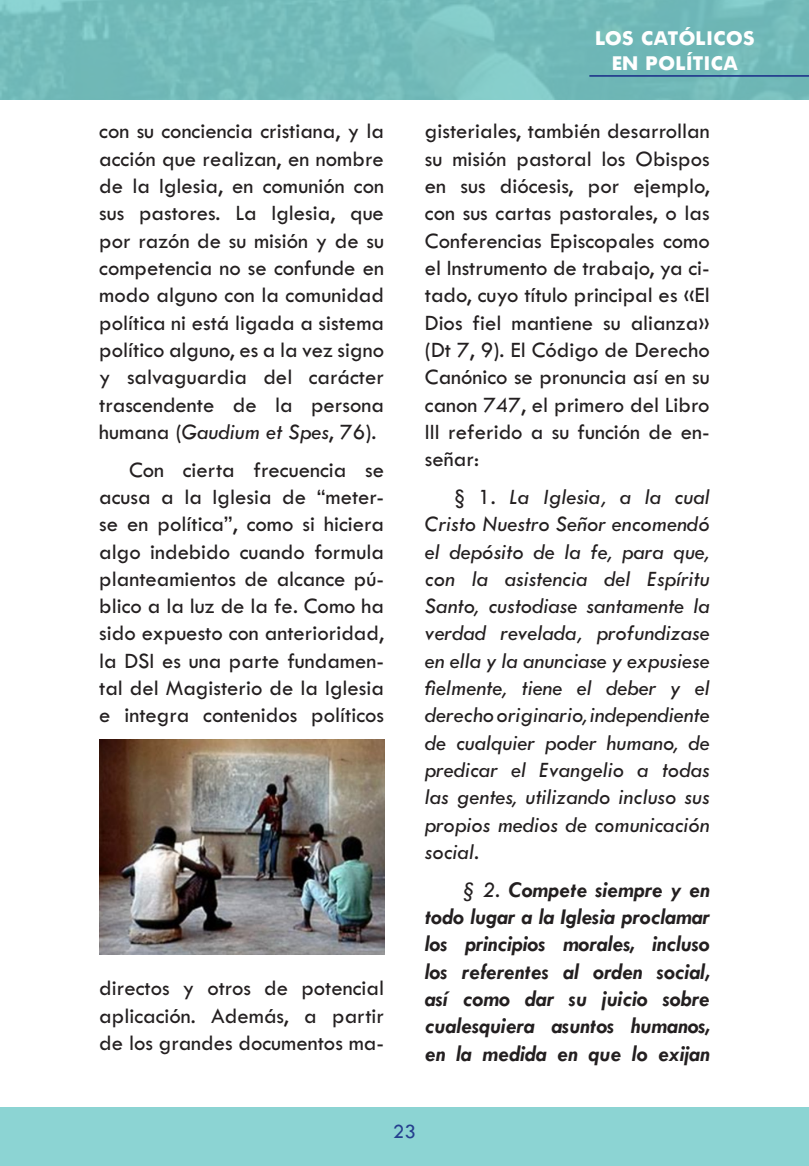
<style>
.page{position:relative;width:809px;height:1166px;background:#fff}
.page>*{position:absolute;margin:0;border:0;box-sizing:border-box;transform-origin:0 0}
.t1{font:22.75px/27.3px "Tw Cen MT Std";color:#231f20;text-align:justify}
.t2{font:italic 22.75px/27.3px "Tw Cen MT Std";color:#231f20;text-align:justify}
.t3{font:italic 700 22.75px/27.3px "Tw Cen";color:#231f20;text-align:justify}
.t4{font:800 21px/24.5px "Tw Cen MT Std";color:#fff;text-align:center}
.t5{font:21px "Tw Cen MT Std";color:#253f8e}
.s1{font-style:italic}
.s2{font-style:normal}
.s3{font-family:"Tw Cen MT Std";font-weight:400}
</style>
<div class="page">
<svg style="left:0;top:0;width:809px;height:99px;background:#74bbba"></svg>
<div style="left:0;top:1107px;width:809px;height:59px;background:#8cd4d3"></div>
<hr style="left:589px;top:75px;width:220px;height:2px;background:#253f8e">
<img style="left:99px;top:739px;width:285px;height:216px">
<p class="t1" style="left:99px;top:118px;width:286px">con su conciencia cristiana, y la acción que realizan, en nombre de la Iglesia, en comunión con sus pastores. La Iglesia, que por razón de su misión y de su competencia no se confunde en modo alguno con la comunidad política ni está ligada a sistema político alguno, es a la vez signo y salvaguardia del carácter trascendente de la persona humana (<span class="s1">Gaudium et Spes</span>, 76).</p>
<p class="t1" style="left:99px;top:456px;width:286px;text-indent:30px">Con cierta frecuencia se acusa a la Iglesia de “meter&shy;se en política”, como si hiciera algo indebido cuando formula planteamientos de alcance pú&shy;blico a la luz de la fe. Como ha sido expuesto con anterioridad, la DSI es una parte fundamen&shy;tal del Magisterio de la Iglesia e integra contenidos políticos</p>
<p class="t1" style="left:99px;top:975px;width:286px">directos y otros de potencial aplicación. Además, a partir de los grandes documentos ma-</p>
<p class="t4" style="left:595px;top:25px;width:161px">LOS CATÓLICOS<br>EN POLÍTICA</p>
<p class="t1" style="left:425px;top:118px;width:286px">gisteriales, también desarrollan su misión pastoral los Obispos en sus diócesis, por ejemplo, con sus cartas pastorales, o las Conferencias Episcopales como el Instrumento de trabajo, ya ci&shy;tado, cuyo título principal es «El Dios fiel mantiene su alianza» (Dt 7, 9). El Código de Derecho Canónico se pronuncia así en su canon 747, el primero del Libro III referido a su función de en&shy;señar:</p>
<p class="t2" style="left:425px;top:483px;width:286px;text-indent:30px"><span class="s2">§ 1.</span> La Iglesia, a la cual Cristo Nuestro Señor encomendó el depósito de la fe, para que, con la asistencia del Espíritu Santo, custodiase santamente la verdad revelada, profundizase en ella y la anunciase y expusiese fielmente, tiene el deber y el derecho originario, independiente de cualquier poder humano, de predicar el Evangelio a todas las gentes, utilizando incluso sus propios medios de comunicación social.</p>
<p class="t3" style="left:425px;top:875px;width:286px;text-indent:38px"><span class="s3">§ 2.</span> Compete siempre y en todo lugar a la Iglesia proclamar los principios morales, incluso los referentes al orden social, así como dar su juicio sobre cualesquiera asuntos humanos, en la medida en que lo exijan</p>
<p class="t5" style="left:393px;top:1120px;width:25px">23</p>
</div>
